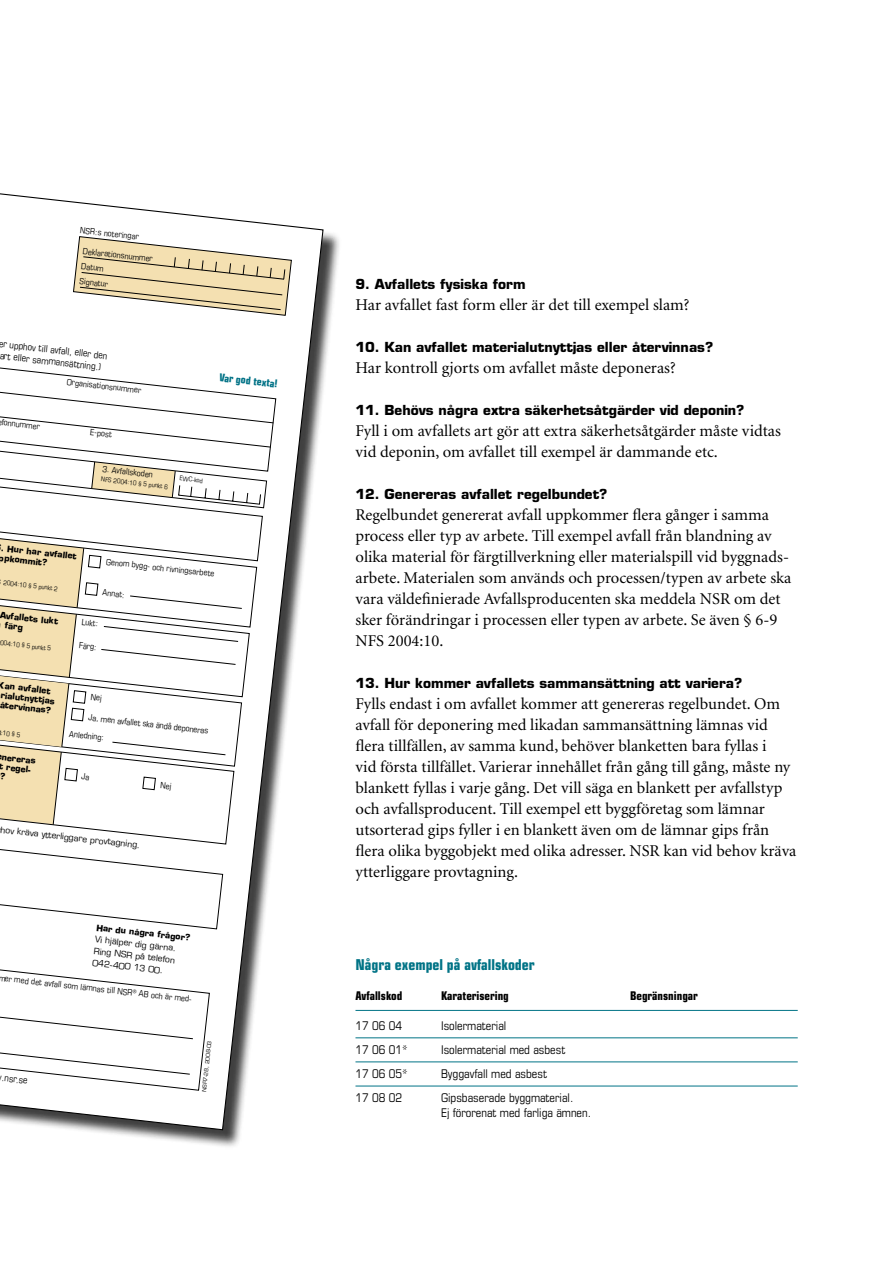
<style>
.page{position:relative;width:893px;height:1263px;background:#fff}
.page>*{position:absolute;margin:0;border:0;box-sizing:border-box;transform-origin:0 0}
.t1{font:16.5px/21px "Minion";color:#000}
.t2{font:700 condensed 15px "Eurostile";color:#007386}
.t3{font:700 13.5px "Eurostile";color:#000}
.t4{font:condensed 12px/15px "Eurostile";color:#000}
.t5{font:700 condensed 12px "Eurostile";color:#000}
.t6{font:700 condensed 10.8px "Eurostile";color:#007286}
.t7{font:condensed 9.75px/11.9px "Eurostile";color:#000}
.t8{font:condensed 8.55px/15px "Eurostile";color:#000}
.t9{font:700 8.55px/9.6px "Eurostile";color:#000}
.t10{font:8.55px/11.9px "Eurostile";color:#000;text-align:justify}
.t11{font:condensed 6.45px "Eurostile";color:#000}
.t12{font:5.4px "Eurostile";color:#000}
</style>
<div class="page">
<hr style="left:355px;top:1010px;width:443px;height:1px;background:#007386">
<hr style="left:355px;top:1037px;width:443px;height:1px;background:#007386">
<hr style="left:355px;top:1086px;width:443px;height:1px;background:#007386">
<hr style="left:355px;top:1061px;width:443px;height:1px;background:#007386">
<div style="left:0;top:161px;width:348px;height:994px;background:#000;opacity:.75"></div>
<svg style="left:0;top:161px;width:324px;height:970px"></svg>
<svg style="left:0;top:335px;width:276px;height:756px"></svg>
<p class="t8" style="left:81px;top:223px;width:60px;rotate:6deg">NSR:s noteringar</p>
<p class="t8" style="left:84px;top:244px;width:72px;rotate:6deg">Deklarationsnummer<br>Datum<br>Signatur</p>
<p class="t7" style="left:0;top:338px;width:111px;rotate:6deg">er upphov till avfall, eller den art eller sammansättning.)</p>
<p class="t8" style="left:2px;top:415px;width:40px;rotate:6deg">fonnummer</p>
<p class="t8" style="left:67px;top:374px;width:77px;rotate:6deg">Organisationsnummer</p>
<p class="t8" style="left:91px;top:424px;width:23px;rotate:6deg">E-post</p>
<p class="t8" style="left:103px;top:461px;width:52px;rotate:6deg">3. Avfallskoden</p>
<p class="t11" style="left:102px;top:475px;width:69px;rotate:6deg">NFS 2004:10 § 5 punkt 6</p>
<p class="t11" style="left:180px;top:474px;width:25px;rotate:6deg">EWC-kod</p>
<p class="t6" style="left:220px;top:371px;width:60px;rotate:6deg">Var god texta!</p>
<p class="t9" style="left:1px;top:543px;width:79px;rotate:6deg">. Hur har avfallet ppkommit?</p>
<p class="t11" style="left:4px;top:579px;width:56px;rotate:6deg">2004:10 § 5 punkt 2</p>
<p class="t9" style="left:6px;top:611px;width:54px;text-indent:-6px;rotate:6deg">Avfallets lukt färg</p>
<p class="t11" style="left:1px;top:639px;width:53px;rotate:6deg">004:10 § 5 punkt 5</p>
<p class="t9" style="left:2px;top:681px;width:56px;text-indent:-4px;rotate:6deg">Kan avfallet rialutnyttjas återvinnas?</p>
<p class="t11" style="left:1px;top:729px;width:21px;rotate:6deg">:10 § 5</p>
<p class="t9" style="left:0;top:752px;width:37px;rotate:6deg">nereras t regel-?</p>
<p class="t8" style="left:107px;top:554px;width:111px;rotate:6deg">Genom bygg- och rivningsarbete</p>
<p class="t8" style="left:103px;top:585px;width:24px;rotate:6deg">Annat:</p>
<p class="t8" style="left:82px;top:614px;width:18px;rotate:6deg">Lukt:</p>
<p class="t8" style="left:80px;top:638px;width:19px;rotate:6deg">Färg:</p>
<p class="t8" style="left:72px;top:707px;width:140px;line-height:17.9px;text-indent:18px;rotate:6deg">Ja, men avfallet ska ändå deponeras<br>Anledning:</p>
<p class="t10" style="left:1px;top:824px;width:142px;rotate:6deg">hov kräva ytterliggare provtagning.</p>
<p class="t9" style="left:97px;top:923px;width:96px;rotate:6deg">Har du några frågor?</p>
<p class="t10" style="left:95px;top:933px;width:83px;rotate:6deg">Vi hjälper dig gärna.<br>Ring NSR på telefon 042-400 13 00.</p>
<p class="t8" style="left:-1px;top:970px;width:198px;rotate:6deg">mer med det avfall som lämnas till NSR<sup>®</sup> AB och är med-</p>
<p class="t7" style="left:3px;top:1071px;width:27px;rotate:6deg">.nsr.se</p>
<p class="t12" style="left:201px;top:1091px;width:53px;rotate:-84deg">NSR7-28, 2008-03</p>
<p class="t3" style="left:355px;top:276px;width:172px">9. Avfallets fysiska form</p>
<p class="t1" style="left:355px;top:295px;width:336px">Har avfallet fast form eller är det till exempel slam?</p>
<p class="t3" style="left:355px;top:339px;width:359px">10. Kan avfallet materialutnyttjas eller återvinnas?</p>
<p class="t1" style="left:355px;top:358px;width:322px">Har kontroll gjorts om avfallet måste deponeras?</p>
<p class="t3" style="left:355px;top:402px;width:390px">11. Behövs några extra säkerhetsåtgärder vid deponin?</p>
<p class="t1" style="left:355px;top:421px;width:427px">Fyll i om avfallets art gör att extra säkerhetsåtgärder måste vidtas vid deponin, om avfallet till exempel är dammande etc.</p>
<p class="t3" style="left:355px;top:486px;width:253px">12. Genereras avfallet regelbundet?</p>
<p class="t1" style="left:355px;top:505px;width:437px">Regelbundet genererat avfall uppkommer flera gånger i samma process eller typ av arbete. Till exempel avfall från blandning av olika material för färgtillverkning eller materialspill vid byggnads&shy;arbete. Materialen som används och processen/typen av arbete ska vara väldefinierade Avfallsproducenten ska meddela NSR om det sker förändringar i processen eller typen av arbete. Se även § 6-9<br>NFS 2004:10.</p>
<p class="t3" style="left:355px;top:675px;width:388px">13. Hur kommer avfallets sammansättning att variera?</p>
<p class="t1" style="left:355px;top:694px;width:442px">Fylls endast i om avfallet kommer att genereras regelbundet. Om avfall för deponering med likadan sammansättning lämnas vid flera tillfällen, av samma kund, behöver blanketten bara fyllas i<br>vid första tillfället. Varierar innehållet från gång till gång, måste ny blankett fyllas i varje gång. Det vill säga en blankett per avfallstyp och avfallsproducent. Till exempel ett byggföretag som lämnar utsorterad gips fyller i en blankett även om de lämnar gips från flera olika byggobjekt med olika adresser. NSR kan vid behov kräva ytterliggare provtagning.</p>
<p class="t2" style="left:355px;top:955px;width:181px">Några exempel på avfallskoder</p>
<p class="t5" style="left:355px;top:988px;width:48px">Avfallskod</p>
<p class="t5" style="left:441px;top:988px;width:69px">Karaterisering</p>
<p class="t5" style="left:630px;top:988px;width:69px">Begränsningar</p>
<p class="t4" style="left:355px;top:1018px;width:48px">17 06 04</p>
<p class="t4" style="left:441px;top:1018px;width:67px">Isolermaterial</p>
<p class="t4" style="left:355px;top:1042px;width:54px">17 06 01*</p>
<p class="t4" style="left:441px;top:1042px;width:126px">Isolermaterial med asbest</p>
<p class="t4" style="left:355px;top:1066px;width:54px">17 06 05*</p>
<p class="t4" style="left:441px;top:1066px;width:107px">Byggavfall med asbest</p>
<p class="t4" style="left:355px;top:1090px;width:48px">17 08 02</p>
<p class="t4" style="left:441px;top:1090px;width:151px">Gipsbaserade byggmaterial.<br>Ej förorenat med farliga ämnen.</p>
</div>
